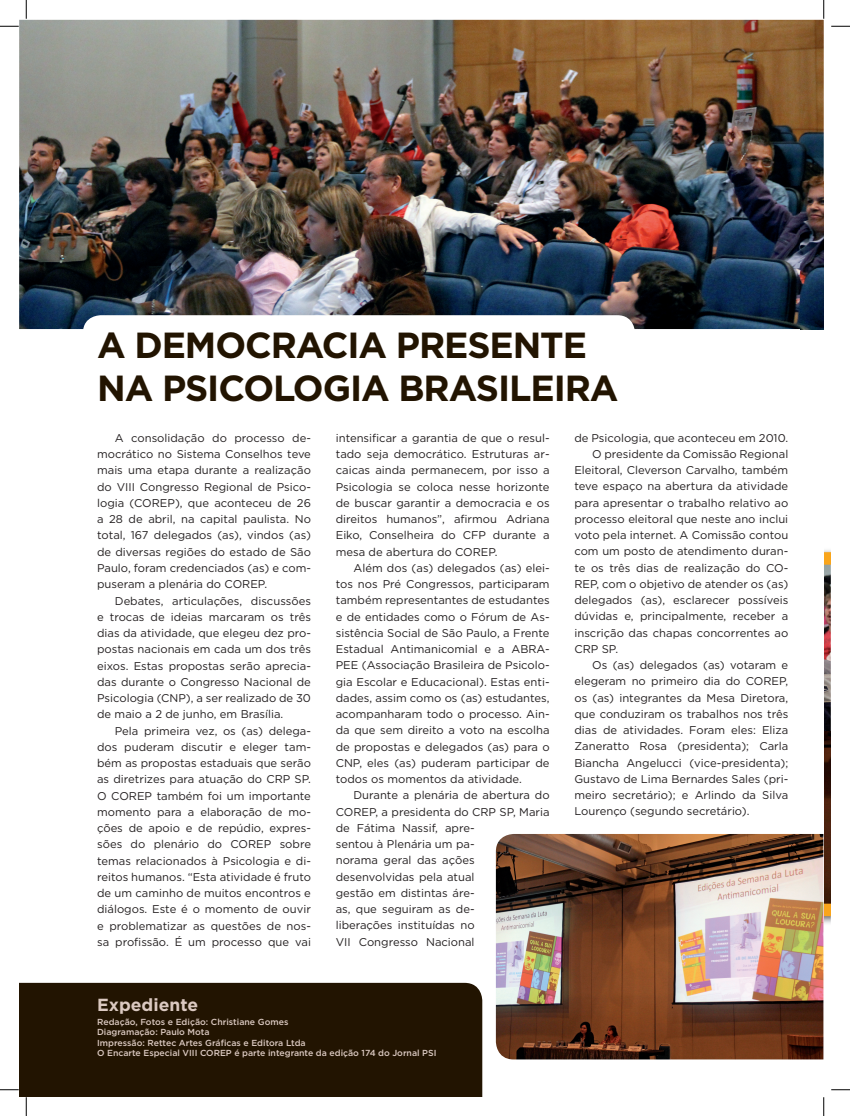
<style>
.page{position:relative;width:850px;height:1116px;background:#fff}
.page>*{position:absolute;margin:0;border:0;box-sizing:border-box;transform-origin:0 0}
.t1{font:700 36.25px/43.5px "Gotham";letter-spacing:-.03em;color:#221401}
.t2{font:700 17.5px "Gotham";color:#dbc9c1}
.t3{font:11.25px/16.2px "Gotham";color:#231f20;text-align:justify}
.t4{font:500 8.75px/10.5px "Gotham";color:#dbc9c1}
</style>
<div class="page">
<img style="left:19px;top:20px;width:804px;height:309px">
<div style="left:83px;top:315px;width:552px;height:93px;background:#fff;border-radius:18px"></div>
<div style="left:19px;top:982px;width:463px;height:114px;background:#221401"></div>
<img style="left:801px;top:182px;width:22px;height:147px">
<img style="left:805px;top:186px;width:26px;height:732px">
<div style="left:759px;top:485px;width:64px;height:523px;background:#fff"></div>
<img style="left:496px;top:834px;width:327px;height:225px">
<svg style="left:0;top:25px;width:19px;height:2px"></svg>
<svg style="left:831px;top:25px;width:19px;height:2px"></svg>
<svg style="left:0;top:1089px;width:19px;height:1px"></svg>
<svg style="left:831px;top:1089px;width:19px;height:1px"></svg>
<svg style="left:25px;top:0;width:2px;height:19px"></svg>
<svg style="left:25px;top:1097px;width:2px;height:18px"></svg>
<svg style="left:823px;top:0;width:1px;height:19px"></svg>
<svg style="left:823px;top:1097px;width:1px;height:18px"></svg>
<h1 class="t1" style="left:97px;top:323px;width:523px">A DEMOCRACIA PRESENTE<br>NA PSICOLOGIA BRASILEIRA</h1>
<p class="t3" style="left:97px;top:429px;width:215px;text-indent:18px">A consolidação do processo de&shy;mocrático no Sistema Conselhos teve mais uma etapa durante a realização do VIII Congresso Regional de Psico&shy;logia (COREP), que aconteceu de 26 a 28 de abril, na capital paulista. No total, 167 delegados (as), vindos (as) de diversas regiões do estado de São Paulo, foram credenciados (as) e com&shy;puseram a plenária do COREP.</p>
<p class="t3" style="left:97px;top:592px;width:215px;text-indent:18px">Debates, articulações, discussões e trocas de ideias marcaram os três dias da atividade, que elegeu dez pro&shy;postas nacionais em cada um dos três eixos. Estas propostas serão aprecia&shy;das durante o Congresso Nacional de Psicologia (CNP), a ser realizado de 30 de maio a 2 de junho, em Brasília.</p>
<p class="t3" style="left:97px;top:722px;width:215px;text-indent:18px">Pela primeira vez, os (as) delega&shy;dos puderam discutir e eleger tam&shy;bém as propostas estaduais que serão as diretrizes para atuação do CRP SP.<br>O COREP também foi um importante momento para a elaboração de mo&shy;ções de apoio e de repúdio, expres&shy;sões do plenário do COREP sobre temas relacionados à Psicologia e di&shy;reitos humanos. “Esta atividade é fruto de um caminho de muitos encontros e diálogos. Este é o momento de ouvir e problematizar as questões de nos&shy;sa profissão. É um processo que vai</p>
<p class="t3" style="left:574px;top:429px;width:215px">de Psicologia, que aconteceu em 2010.</p>
<p class="t3" style="left:592px;top:445px;width:198px">O presidente da Comissão Regional</p>
<p class="t3" style="left:574px;top:462px;width:215px">Eleitoral, Cleverson Carvalho, também</p>
<p class="t3" style="left:574px;top:478px;width:215px">teve espaço na abertura da atividade</p>
<p class="t3" style="left:574px;top:494px;width:215px">para apresentar o trabalho relativo ao</p>
<p class="t3" style="left:574px;top:510px;width:215px">processo eleitoral que neste ano inclui</p>
<p class="t3" style="left:574px;top:527px;width:215px">voto pela internet. A Comissão contou</p>
<p class="t3" style="left:574px;top:543px;width:215px">com um posto de atendimento duran-</p>
<p class="t3" style="left:574px;top:559px;width:215px">te os três dias de realização do CO-</p>
<p class="t3" style="left:574px;top:575px;width:215px">REP, com o objetivo de atender os (as)</p>
<p class="t3" style="left:574px;top:592px;width:215px">delegados (as), esclarecer possíveis</p>
<p class="t3" style="left:574px;top:608px;width:215px">dúvidas e, principalmente, receber a</p>
<p class="t3" style="left:574px;top:624px;width:215px">inscrição das chapas concorrentes ao</p>
<p class="t3" style="left:574px;top:640px;width:45px">CRP SP.</p>
<p class="t3" style="left:592px;top:657px;width:198px">Os (as) delegados (as) votaram e</p>
<p class="t3" style="left:574px;top:673px;width:215px">elegeram no primeiro dia do COREP,</p>
<p class="t3" style="left:574px;top:689px;width:215px">os (as) integrantes da Mesa Diretora,</p>
<p class="t3" style="left:574px;top:705px;width:215px">que conduziram os trabalhos nos três</p>
<p class="t3" style="left:574px;top:722px;width:215px">dias de atividades. Foram eles: Eliza</p>
<p class="t3" style="left:574px;top:738px;width:215px">Zaneratto Rosa (presidenta); Carla</p>
<p class="t3" style="left:574px;top:754px;width:215px">Biancha Angelucci (vice-presidenta);</p>
<p class="t3" style="left:574px;top:770px;width:215px">Gustavo de Lima Bernardes Sales (pri-</p>
<p class="t3" style="left:574px;top:787px;width:215px">meiro secretário); e Arlindo da Silva</p>
<p class="t3" style="left:574px;top:803px;width:177px">Lourenço (segundo secretário).</p>
<p class="t3" style="left:336px;top:429px;width:215px">intensificar a garantia de que o resul&shy;tado seja democrático. Estruturas ar&shy;caicas ainda permanecem, por isso a Psicologia se coloca nesse horizonte de buscar garantir a democracia e os direitos humanos”, afirmou Adriana Eiko, Conselheira do CFP durante a mesa de abertura do COREP.</p>
<p class="t3" style="left:336px;top:559px;width:215px;text-indent:18px">Além dos (as) delegados (as) elei&shy;tos nos Pré Congressos, participaram também representantes de estudantes e de entidades como o Fórum de As&shy;sistência Social de São Paulo, a Frente Estadual Antimanicomial e a ABRA-PEE (Associação Brasileira de Psicolo&shy;gia Escolar e Educacional). Estas enti&shy;dades, assim como os (as) estudantes, acompanharam todo o processo. Ain&shy;da que sem direito a voto na escolha de propostas e delegados (as) para o CNP, eles (as) puderam participar de todos os momentos da atividade.</p>
<p class="t3" style="left:336px;top:787px;width:215px;text-align:left;text-indent:18px">Durante a plenária de abertura do<br>COREP, a presidenta do CRP SP, Maria de Fátima Nassif, apre-<br>sentou à Plenária um pa-<br>norama geral das ações desenvolvidas pela atual<br>gestão em distintas áre-<br>as, que seguiram as de-<br>liberações instituídas no<br>VII Congresso Nacional</p>
<h2 class="t2" style="left:97px;top:993px;width:102px">EXPEDIENTE</h2>
<p class="t4" style="left:97px;top:1016px;width:341px">Redação, Fotos e Edição: Christiane Gomes<br>Diagramação: Paulo Mota<br>Impressão: Rettec Artes Gráficas e Editora Ltda<br>O Encarte Especial VIII COREP é parte integrante da edição 174 do Jornal PSI</p>
</div>
